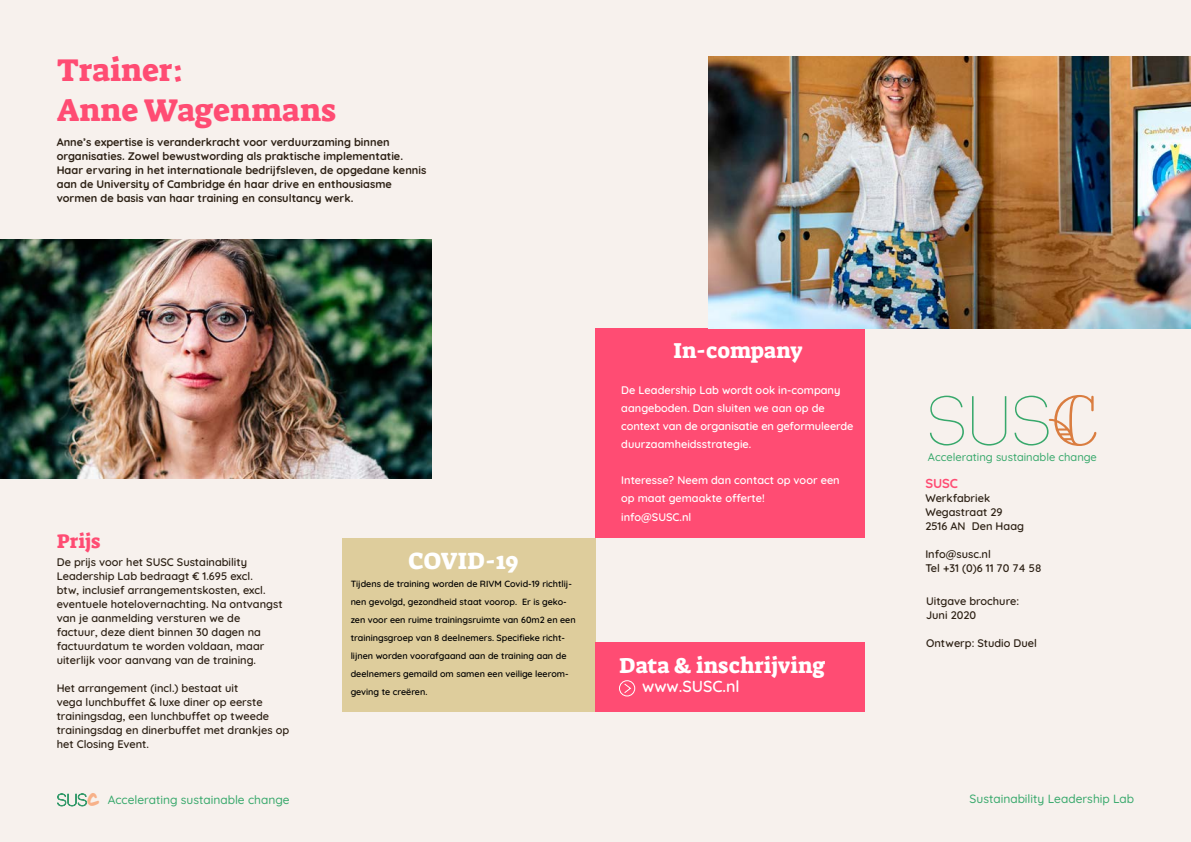
<style>
.page{position:relative;width:1191px;height:842px;background:#fff}
.page>*{position:absolute;margin:0;border:0;box-sizing:border-box;transform-origin:0 0}
.t1{font:69.8px "Code Pro Light LC";color:#37a86b}
.t2{font:32px/40px "Suez One";color:#ff4c73}
.t3{font:24px "Suez One";letter-spacing:-.01em;color:#fff}
.t4{font:22px "Suez One";color:#fff}
.t5{font:20px "Suez One";letter-spacing:.005em;color:#ff4c73}
.t6{font:600 16px "Quicksand";color:#fff}
.t7{font:700 13px "Quicksand";color:#ff4c73}
.t8{font:500 12px "Quicksand";color:#37a86b}
.t9{font:500 11.2px "Quicksand";color:#37a86b}
.t10{font:600 11px/14px "Quicksand";color:#2d2115}
.t11{font:700 11px/14px "Quicksand";color:#2d2115}
.t12{font:600 11px/18px "Quicksand";color:#fff}
.t13{font:600 9px/18px "Quicksand";color:#000}
.s1{font-family:"Fairwater Deco Serif";font-size:65.1px;color:#da7d40}
.s2{font-family:"Code Pro Light LC";font-weight:400;font-size:17px;color:#369b6c}
.s3{font-family:"CC Sign Language";font-weight:700;font-size:17.8px;color:#f7b189}
</style>
<div class="page">
<div style="left:595px;top:0;width:596px;height:842px;background:#f7f1ed"></div>
<div style="left:0;top:0;width:595px;height:842px;background:#f7f1ed"></div>
<div style="left:595px;top:328px;width:270px;height:210px;background:#ff4c73"></div>
<div style="left:342px;top:538px;width:253px;height:174px;background:#decd9c"></div>
<img style="left:0;top:240px;width:431px;height:238px">
<img style="left:709px;top:57px;width:482px;height:271px">
<div style="left:595px;top:642px;width:270px;height:70px;background:#ff4c73"></div>
<div style="left:619px;top:680px;width:16px;height:16px;border:1px solid #fff;border-radius:50%"></div>
<svg style="left:623px;top:683px;width:9px;height:11px"></svg>
<h2 class="t2" style="left:57px;top:50px;width:281px">Trainer:<br>Anne Wagenmans</h2>
<p class="t11" style="left:57px;top:134px;width:371px">Anne’s expertise is veranderkracht voor verduurzaming binnen organisaties. Zowel bewustwording als praktische implementatie.<br>Haar ervaring in het internationale bedrijfsleven, de opgedane kennis aan de University of Cambridge én haar drive en enthousiasme vormen de basis van haar training en consultancy werk.</p>
<h3 class="t5" style="left:57px;top:528px;width:45px">Prijs</h3>
<p class="t10" style="left:57px;top:554px;width:227px">De prijs voor het SUSC Sustainability Leadership Lab bedraagt € 1.695 excl.<br>btw, inclusief arrangementskosten, excl. eventuele hotelovernachting. Na ontvangst van je aanmelding versturen we de factuur, deze dient binnen 30 dagen na factuurdatum te worden voldaan, maar uiterlijk voor aanvang van de training.</p>
<p class="t10" style="left:57px;top:680px;width:234px">Het arrangement (incl.) bestaat uit<br>vega lunchbuffet &amp; luxe diner op eerste trainingsdag, een lunchbuffet op tweede trainingsdag en dinerbuffet met drankjes op het Closing Event.</p>
<h3 class="t3" style="left:408px;top:545px;width:112px">COVID-19</h3>
<p class="t13" style="left:351px;top:573px;width:227px">Tijdens de training worden de RIVM Covid-19 richtlij&shy;nen gevolgd, gezondheid staat voorop. Er is geko&shy;zen voor een ruime trainingsruimte van 60m2 en een trainingsgroep van 8 deelnemers. Specifieke richt&shy;lijnen worden voorafgaand aan de training aan de deelnemers gemaild om samen een veilige leerom&shy;geving te creëren.</p>
<h3 class="t4" style="left:673px;top:336px;width:131px">In-company</h3>
<p class="t12" style="left:621px;top:380px;width:234px">De Leadership Lab wordt ook in-company aangeboden. Dan sluiten we aan op de context van de organisatie en geformuleerde duurzaamheidsstrategie.</p>
<p class="t12" style="left:621px;top:470px;width:220px">Interesse? Neem dan contact op voor een op maat gemaakte offerte!</p>
<p class="t12" style="left:621px;top:507px;width:72px">info@SUSC.nl</p>
<h3 class="t4" style="left:619px;top:651px;width:208px">Data &amp; inschrijving</h3>
<h3 class="t6" style="left:642px;top:674px;width:99px">www.SUSC.nl</h3>
<h1 class="t1" style="left:926px;top:385px;width:174px">SUS<span class="s1">C</span></h1>
<p class="t9" style="left:928px;top:448px;width:170px">Accelerating sustainable change</p>
<p class="t7" style="left:925px;top:473px;width:34px">SUSC</p>
<p class="t10" style="left:925px;top:489px;width:100px">Werkfabriek<br>Wegastraat 29<br>2516 AN Den Haag</p>
<p class="t10" style="left:925px;top:545px;width:118px">Info@susc.nl<br>Tel +31 (0)6 11 70 74 58</p>
<p class="t10" style="left:926px;top:593px;width:94px">Uitgave brochure:<br>Juni 2020</p>
<p class="t10" style="left:926px;top:635px;width:112px">Ontwerp: Studio Duel</p>
<p class="t8" style="left:57px;top:790px;width:234px"><span class="s2">SUS</span><span class="s3">C</span> Accelerating sustainable change</p>
<p class="t8" style="left:969px;top:789px;width:166px">Sustainability Leadership Lab</p>
</div>
